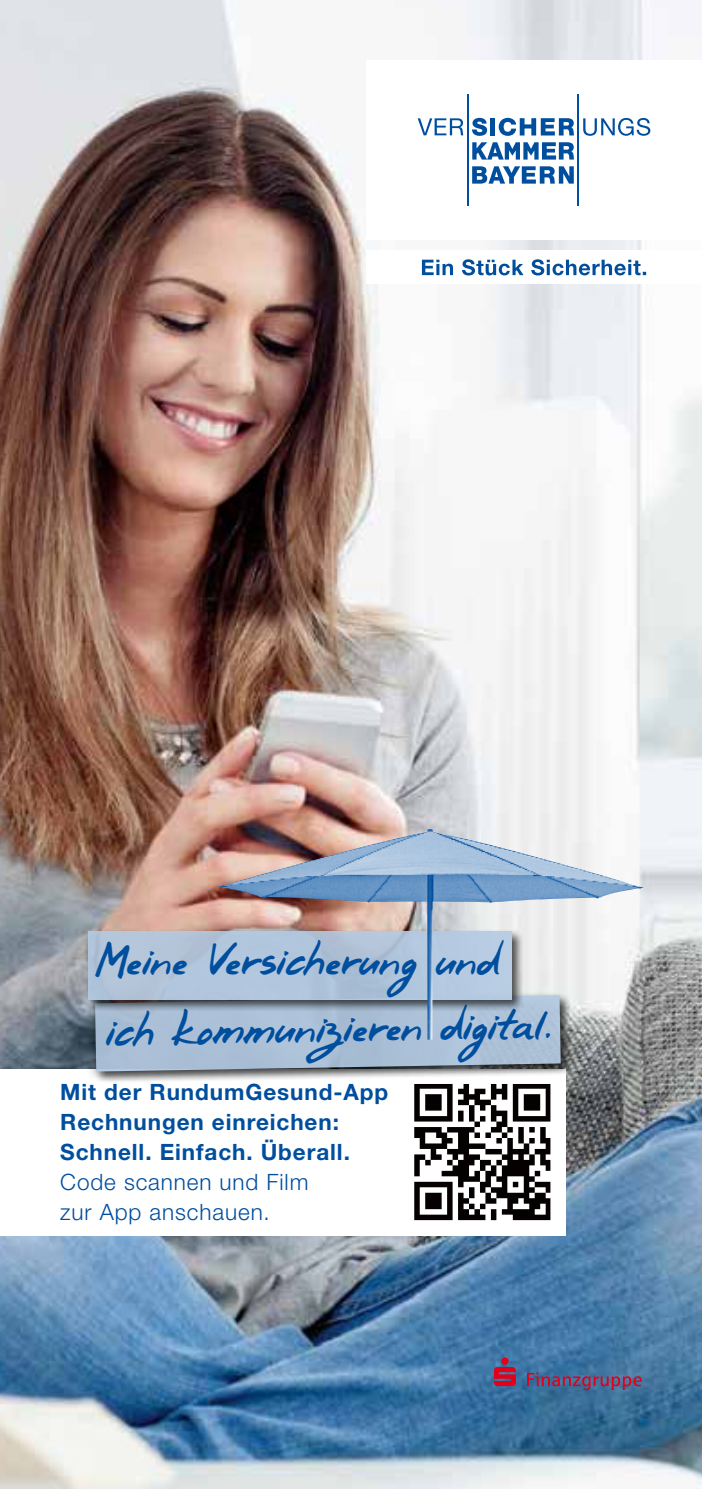
<style>
.page{position:relative;width:702px;height:1489px;background:#fff}
.page>*{position:absolute;margin:0;border:0;box-sizing:border-box;transform-origin:0 0}
.t1{font:45px "VKB Erman 2011";color:#004e9e}
.t2{font:700 22.5px/30.2px "Helvetica Neue LT Pro";letter-spacing:.04em;color:#004e9e}
.t3{font:300 22.5px/30.2px "Helvetica Neue LT Pro";letter-spacing:.04em;color:#004e9e}
</style>
<div class="page">
<img style="left:0;top:0;width:702px;height:1488px">
<div style="left:0;top:1068px;width:566px;height:167px;background:#fff"></div>
<div style="left:92px;top:992px;width:481px;height:92px;background:#000;opacity:.75"></div>
<svg style="left:95px;top:1012px;width:465px;height:59px;background:#a2b5c9"></svg>
<div style="left:86px;top:928px;width:438px;height:84px;background:#000;opacity:.75"></div>
<div style="left:88px;top:931px;width:424px;height:68px;background:#b3c6da"></div>
<img style="left:218px;top:829px;width:380px;height:210px">
<svg style="left:414px;top:1083px;width:136px;height:136px"></svg>
<svg style="left:494px;top:1357px;width:22px;height:28px"></svg>
<svg style="left:527px;top:1372px;width:114px;height:17px;background:#68567c"></svg>
<div style="left:366px;top:60px;width:336px;height:179px;background:#fff"></div>
<div style="left:366px;top:250px;width:336px;height:34px;background:#fff"></div>
<svg style="left:422px;top:259px;width:224px;height:16px"></svg>
<hr style="left:467px;top:94px;width:1px;height:112px;background:#004e9e">
<hr style="left:578px;top:94px;width:1px;height:112px;background:#004e9e">
<svg style="left:417px;top:118px;width:46px;height:17px"></svg>
<svg style="left:583px;top:118px;width:67px;height:18px"></svg>
<svg style="left:472px;top:118px;width:15px;height:18px"></svg>
<div style="left:490px;top:118px;width:5px;height:17px;background:#004e9e"></div>
<svg style="left:498px;top:118px;width:76px;height:18px"></svg>
<svg style="left:472px;top:142px;width:102px;height:18px"></svg>
<svg style="left:472px;top:166px;width:101px;height:18px"></svg>
<h1 class="t1" style="left:94px;top:931px;width:404px">Meine Versicherung und</h1>
<h1 class="t1" style="left:103px;top:1003px;width:454px;rotate:-1deg">ich kommunizieren digital.</h1>
<p class="t2" style="left:60px;top:1075px;width:329px">Mit der RundumGesund-App<br>Rechnungen einreichen:<br>Schnell. Einfach. Überall.</p>
<p class="t3" style="left:60px;top:1166px;width:250px">Code scannen und Film zur App anschauen.</p>
</div>
